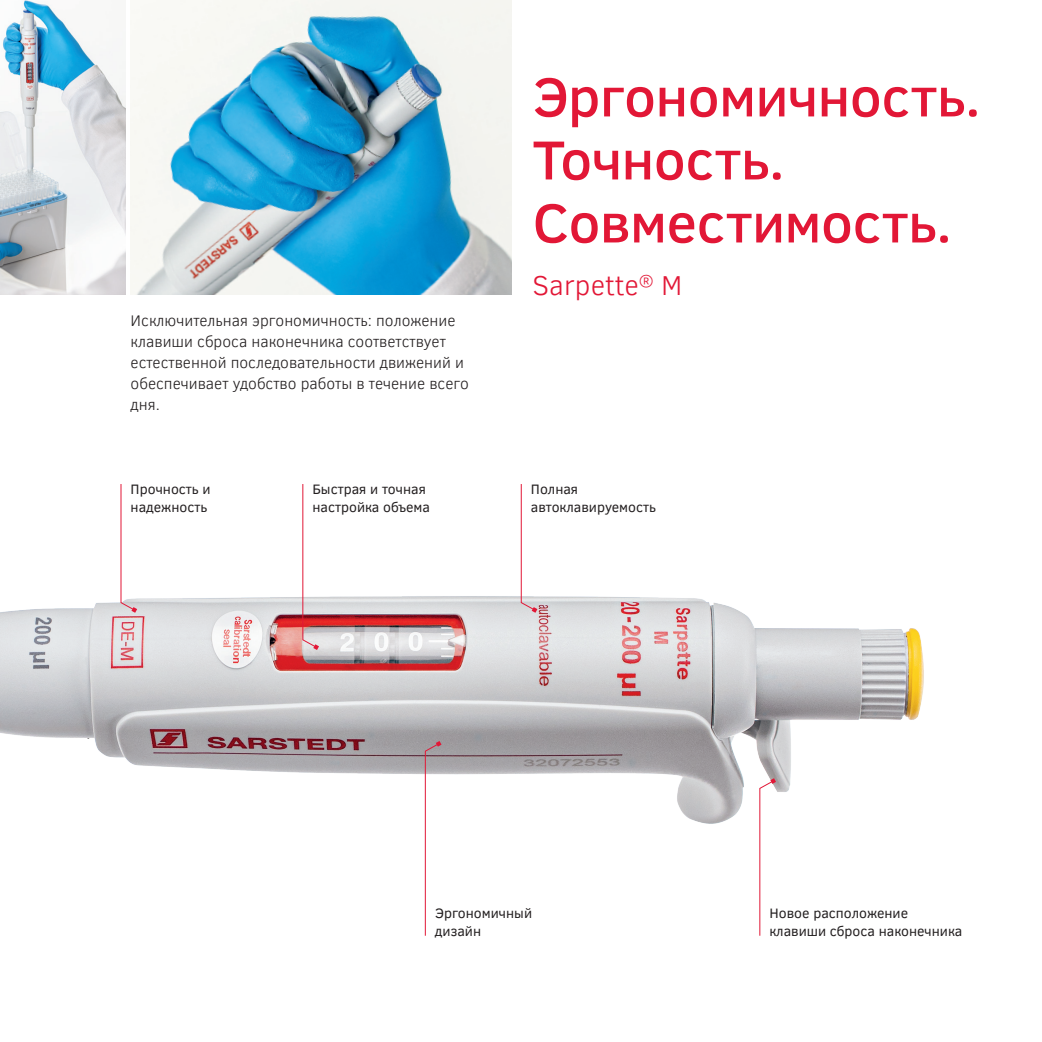
<style>
.page{position:relative;width:1042px;height:1042px;background:#fff}
.page>*{position:absolute;margin:0;border:0;box-sizing:border-box;transform-origin:0 0}
.t1{font:500 56px/63px "Clear Sans";letter-spacing:-.01em;color:#e21736}
.t2{font:300 28px "Clear Sans";color:#e21736}
.t3{font:300 15.75px/21px "Clear Sans";color:#231f20}
.t4{font:14px/17.5px "Clear Sans";color:#231f20}
</style>
<div class="page">
<img style="left:0;top:547px;width:924px;height:282px">
<svg style="left:759px;top:778px;width:17px;height:158px"></svg>
<svg style="left:425px;top:741px;width:16px;height:195px"></svg>
<svg style="left:120px;top:484px;width:17px;height:129px"></svg>
<svg style="left:521px;top:484px;width:16px;height:129px"></svg>
<svg style="left:302px;top:484px;width:17px;height:166px"></svg>
<img style="left:131px;top:0;width:380px;height:295px">
<img style="left:0;top:0;width:126px;height:295px">
<p class="t3" style="left:131px;top:310px;width:340px">Исключительная эргономичность: положение клавиши сброса наконечника соответствует естественной последовательности движений и обеспечивает удобство работы в течение всего дня.</p>
<h1 class="t1" style="left:532px;top:64px;width:449px">Эргономичность.<br>Точность.<br>Совместимость.</h1>
<h2 class="t2" style="left:532px;top:267px;width:151px">Sarpette<sup>®</sup> M</h2>
<p class="t4" style="left:131px;top:480px;width:81px">Прочность и надежность</p>
<p class="t4" style="left:531px;top:480px;width:126px">Полная автоклавируемость</p>
<p class="t4" style="left:312px;top:480px;width:119px">Быстрая и точная настройка объема</p>
<p class="t4" style="left:435px;top:904px;width:99px">Эргономичный дизайн</p>
<p class="t4" style="left:769px;top:904px;width:194px">Новое расположение клавиши сброса наконечника</p>
</div>
